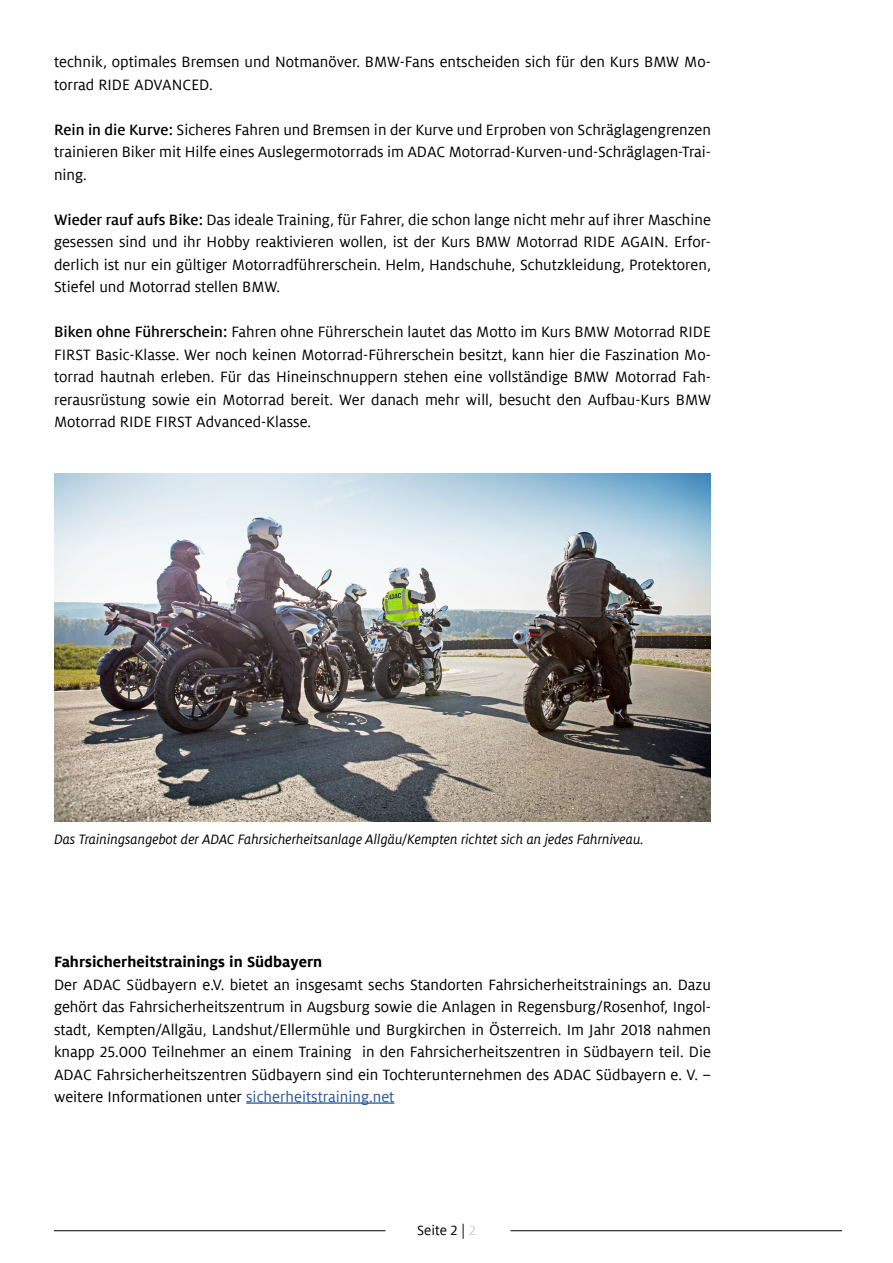
<style>
.page{position:relative;width:893px;height:1263px;background:#fff}
.page>*{position:absolute;margin:0;border:0;box-sizing:border-box;transform-origin:0 0}
.t1{font:16.5px/22.5px "Milo ADAC";color:#000;text-align:justify}
.t2{font:700 16.5px "Milo ADAC";color:#000}
.t3{font:italic 15px "Milo ADAC";color:#000}
.t4{font:15px "Milo ADAC";color:#000}
.s1{font-weight:500}
.s2{color:#275b9b}
.s3{color:#cecece}
</style>
<div class="page">
<hr style="left:246px;top:1102px;width:148px;height:2px;background:#275b9b">
<img style="left:54px;top:473px;width:657px;height:348px">
<hr style="left:54px;top:1230px;width:331px;height:1px;background:#000">
<hr style="left:510px;top:1230px;width:332px;height:1px;background:#000">
<p class="t1" style="left:54px;top:51px;width:658px">technik, optimales Bremsen und Notmanöver. BMW-Fans entscheiden sich für den Kurs BMW Mo&shy;torrad RIDE ADVANCED.</p>
<p class="t1" style="left:54px;top:118px;width:658px"><span class="s1">Rein in die Kurve:</span> Sicheres Fahren und Bremsen in der Kurve und Erproben von Schräglagengrenzen trainieren Biker mit Hilfe eines Auslegermotorrads im ADAC Motorrad-Kurven-und-Schräglagen-Trai&shy;ning.</p>
<p class="t1" style="left:54px;top:208px;width:658px"><span class="s1">Wieder rauf aufs Bike:</span> Das ideale Training, für Fahrer, die schon lange nicht mehr auf ihrer Maschine gesessen sind und ihr Hobby reaktivieren wollen, ist der Kurs BMW Motorrad RIDE AGAIN. Erfor&shy;derlich ist nur ein gültiger Motorradführerschein. Helm, Handschuhe, Schutzkleidung, Protektoren, Stiefel und Motorrad stellen BMW.</p>
<p class="t1" style="left:54px;top:321px;width:658px"><span class="s1">Biken ohne Führerschein:</span> Fahren ohne Führerschein lautet das Motto im Kurs BMW Motorrad RIDE FIRST Basic-Klasse. Wer noch keinen Motorrad-Führerschein besitzt, kann hier die Faszination Mo&shy;torrad hautnah erleben. Für das Hineinschnuppern stehen eine vollständige BMW Motorrad Fah&shy;rerausrüstung sowie ein Motorrad bereit. Wer danach mehr will, besucht den Aufbau-Kurs BMW Motorrad RIDE FIRST Advanced-Klasse.</p>
<p class="t3" style="left:54px;top:831px;width:591px">Das Trainingsangebot der ADAC Fahrsicherheitsanlage Allgäu/Kempten richtet sich an jedes Fahrniveau.</p>
<p class="t2" style="left:54px;top:953px;width:270px">Fahrsicherheitstrainings in Südbayern</p>
<p class="t1" style="left:54px;top:973px;width:658px">Der ADAC Südbayern e.V. bietet an insgesamt sechs Standorten Fahrsicherheitstrainings an. Dazu gehört das Fahrsicherheitszentrum in Augsburg sowie die Anlagen in Regensburg/Rosenhof, Ingol&shy;stadt, Kempten/Allgäu, Landshut/Ellermühle und Burgkirchen in Österreich. Im Jahr 2018 nahmen knapp 25.000 Teilnehmer an einem Training in den Fahrsicherheitszentren in Südbayern teil. Die ADAC Fahrsicherheitszentren Südbayern sind ein Tochterunternehmen des ADAC Südbayern e. V. – weitere Informationen unter <span class="s2">sicherheitstraining.net</span></p>
<p class="t4" style="left:417px;top:1221px;width:60px">Seite 2 | <span class="s3">2</span></p>
</div>
